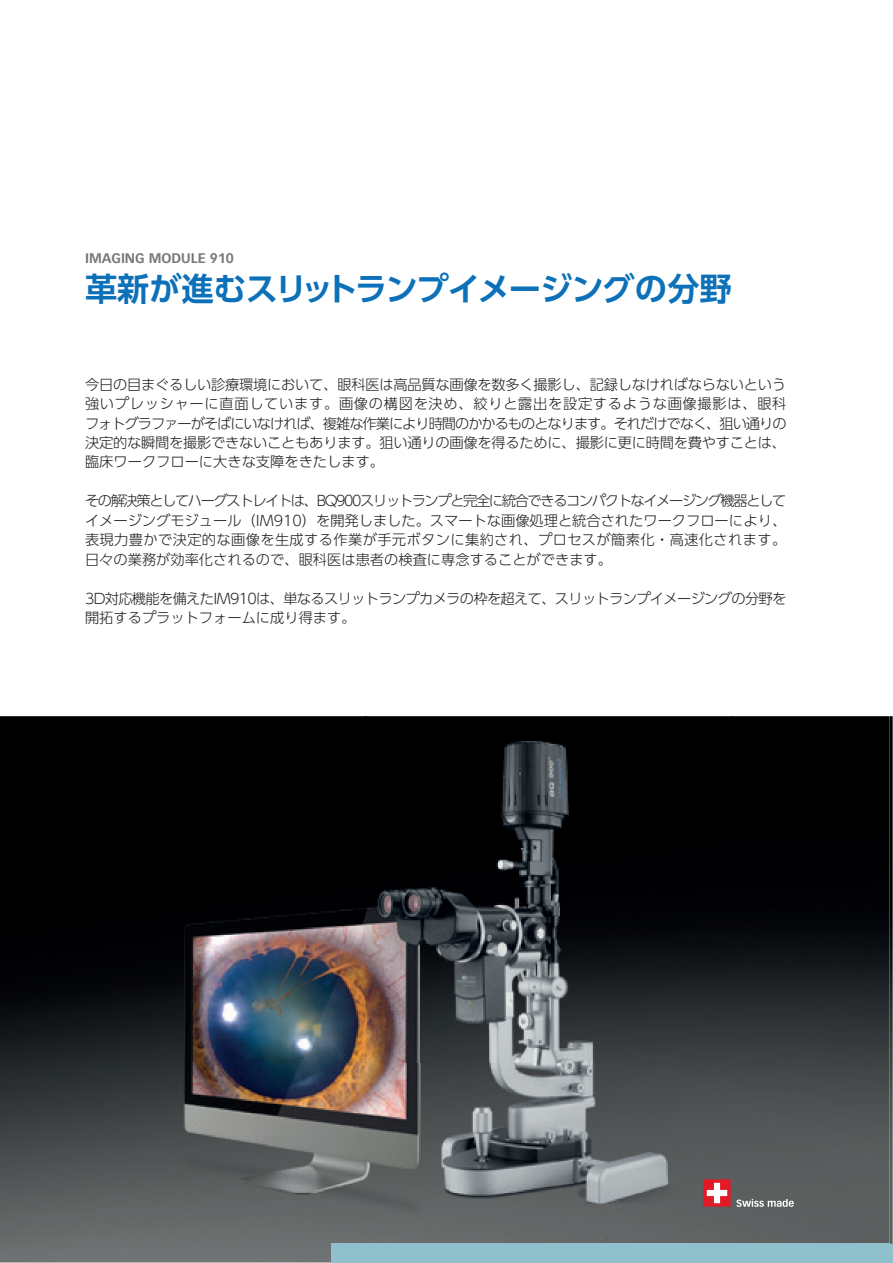
<style>
.page{position:relative;width:893px;height:1263px;background:#fff}
.page>*{position:absolute;margin:0;border:0;box-sizing:border-box;transform-origin:0 0}
.t1{font:32.25px "UD Shin Go Pro De Bold 90 msp RKSJ H";letter-spacing:-.025em;color:#0d71b9}
.t2{font:14.25px/19.5px "UD Shin Go Pro Light 90 msp RKSJ H";color:#231f20;text-align:justify}
.t3{font:14.25px/19.5px "UD Shin Go Pro Light 90 msp RKSJ H";letter-spacing:-.045em;color:#231f20}
.t4{font:700 13.5px "Vectora Com";color:#76787b}
</style>
<div class="page">
<img style="left:0;top:716px;width:893px;height:547px">
<img style="left:0;top:716px;width:889px;height:1px">
<div style="left:331px;top:1244px;width:558px;height:19px;background:#8fc0cc"></div>
<svg style="left:703px;top:1179px;width:91px;height:28px;background:#90696b"></svg>
<p class="t4" style="left:85px;top:250px;width:150px">IMAGING MODULE 910</p>
<h1 class="t1" style="left:85px;top:277px;width:648px">革新が進むスリットランプイメージングの分野</h1>
<p class="t2" style="left:85px;top:376px;width:703px">今日の目まぐるしい診療環境において、眼科医は高品質な画像を数多く撮影し、記録しなければならないという強いプレッシャーに直面しています。画像の構図を決め、絞りと露出を設定するような画像撮影は、眼科フォトグラファーがそばにいなければ、複雑な作業により時間のかかるものとなります。それだけでなく、狙い通りの決定的な瞬間を撮影できないこともあります。狙い通りの画像を得るために、撮影に更に時間を費やすことは、臨床ワークフローに大きな支障をきたします。</p>
<p class="t2" style="left:85px;top:493px;width:703px">その解決策としてハーグストレイトは、BQ900スリットランプと完全に統合できるコンパクトなイメージング機器としてイメージングモジュール（IM910）を開発しました。スマートな画像処理と統合されたワークフローにより、表現力豊かで決定的な画像を生成する作業が手元ボタンに集約され、プロセスが簡素化・高速化されます。日々の業務が効率化されるので、眼科医は患者の検査に専念することができます。</p>
<p class="t3" style="left:85px;top:591px;width:703px">3D対応機能を備えたIM910は、単なるスリットランプカメラの枠を超えて、スリットランプイメージングの分野を開拓するプラットフォームに成り得ます。</p>
</div>
